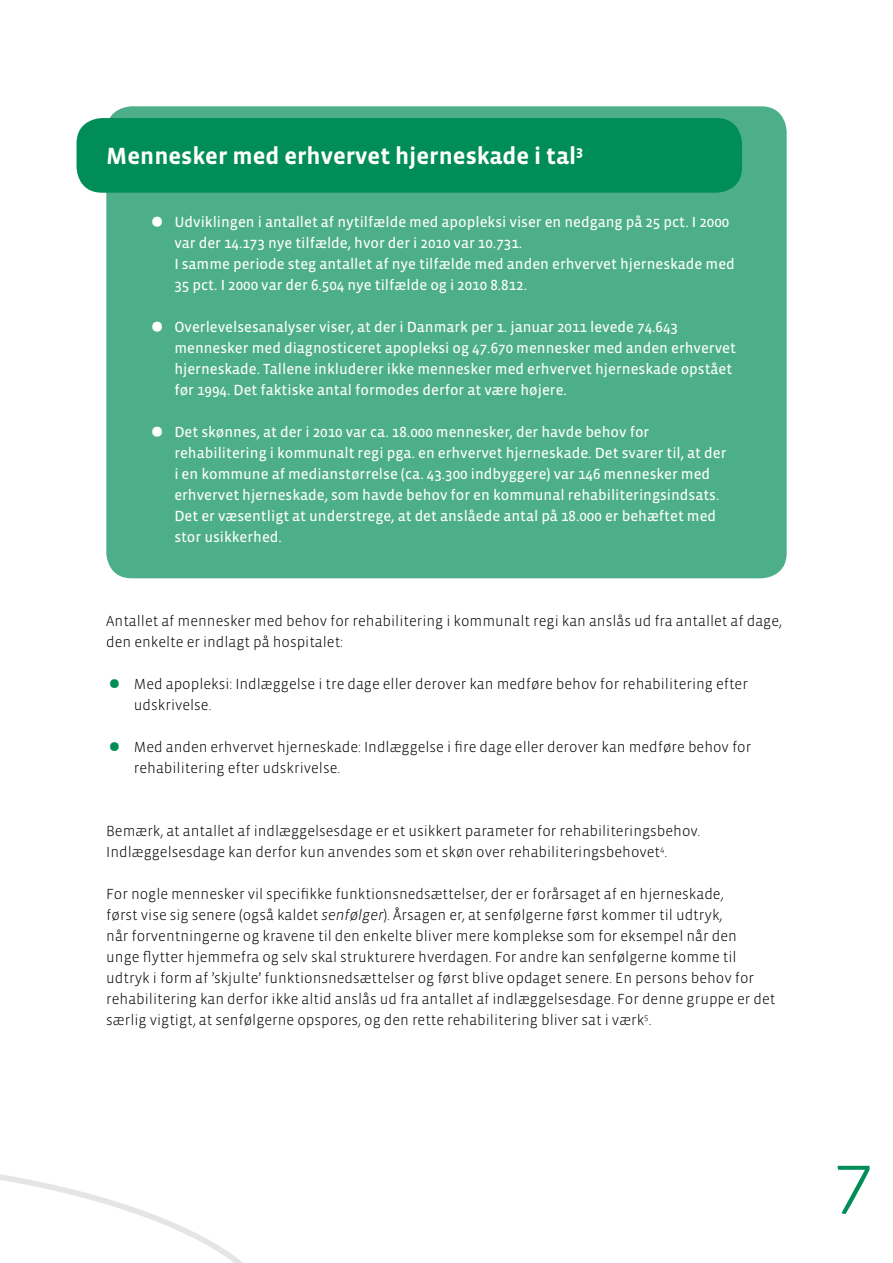
<style>
.page{position:relative;width:893px;height:1263px;background:#fff}
.page>*{position:absolute;margin:0;border:0;box-sizing:border-box;transform-origin:0 0}
.t1{font:300 87px "Vista Sans OT";color:#008d58}
.h2_overskrift{font:700 24px "Vista Sans OT";color:#fff}
.brød{font:300 15px/21px "Vista Sans OT";color:#000}
.t2{font:15px/21px "Vista Sans OT";color:#fff}
.s1{font-size:48px}
.s2{font-size:48px;color:#008d58}
.s3{font-style:italic}
</style>
<div class="page">
<svg style="left:0;top:1174px;width:243px;height:89px"></svg>
<div style="left:106px;top:106px;width:681px;height:472px;background:#4daf8a;border-radius:26px"></div>
<div style="left:77px;top:118px;width:665px;height:75px;background:#008d58;border-radius:26px"></div>
<h2 class="h2_overskrift" style="left:106px;top:144px;width:478px">Mennesker med erhvervet hjerneskade i tal<sup>3</sup></h2>
<p class="t2" style="left:174px;top:212px;width:562px;text-indent:-26px"><span class="s1">•</span> Udviklingen i antallet af nytilfælde med apopleksi viser en nedgang på 25 pct. I 2000 var der 14.173 nye tilfælde, hvor der i 2010 var 10.731.<br>I samme periode steg antallet af nye tilfælde med anden erhvervet hjerneskade med 35 pct. I 2000 var der 6.504 nye tilfælde og i 2010 8.812.</p>
<p class="t2" style="left:174px;top:317px;width:563px;text-indent:-26px"><span class="s1">•</span> Overlevelsesanalyser viser, at der i Danmark per 1. januar 2011 levede 74.643 mennesker med diagnosticeret apopleksi og 47.670 mennesker med anden erhvervet hjerneskade. Tallene inkluderer ikke mennesker med erhvervet hjerneskade opstået før 1994. Det faktiske antal formodes derfor at være højere.</p>
<p class="t2" style="left:174px;top:422px;width:554px;text-indent:-26px"><span class="s1">•</span> Det skønnes, at der i 2010 var ca. 18.000 mennesker, der havde behov for rehabilitering i kommunalt regi pga. en erhvervet hjerneskade. Det svarer til, at der i en kommune af medianstørrelse (ca. 43.300 indbyggere) var 146 mennesker med erhvervet hjerneskade, som havde behov for en kommunal rehabiliteringsindsats.<br>Det er væsentligt at understrege, at det anslåede antal på 18.000 er behæftet med stor usikkerhed.</p>
<p class="brød" style="left:106px;top:611px;width:677px">Antallet af mennesker med behov for rehabilitering i kommunalt regi kan anslås ud fra antallet af dage, den enkelte er indlagt på hospitalet:</p>
<p class="brød" style="left:134px;top:674px;width:615px;text-indent:-28px"><span class="s2">•</span> Med apopleksi: Indlæggelse i tre dage eller derover kan medføre behov for rehabilitering efter udskrivelse.</p>
<p class="brød" style="left:134px;top:737px;width:619px;text-indent:-28px"><span class="s2">•</span> Med anden erhvervet hjerneskade: Indlæggelse i fire dage eller derover kan medføre behov for rehabilitering efter udskrivelse.</p>
<p class="brød" style="left:106px;top:821px;width:595px">Bemærk, at antallet af indlæggelsesdage er et usikkert parameter for rehabiliteringsbehov.<br>Indlæggelsesdage kan derfor kun anvendes som et skøn over rehabiliteringsbehovet<sup>4</sup>.</p>
<p class="brød" style="left:106px;top:884px;width:670px">For nogle mennesker vil specifikke funktionsnedsættelser, der er forårsaget af en hjerneskade,<br>først vise sig senere (også kaldet <span class="s3">senfølger</span>). Årsagen er, at senfølgerne først kommer til udtryk,<br>når forventningerne og kravene til den enkelte bliver mere komplekse som for eksempel når den<br>unge flytter hjemmefra og selv skal strukturere hverdagen. For andre kan senfølgerne komme til udtryk i form af ’skjulte’ funktionsnedsættelser og først blive opdaget senere. En persons behov for rehabilitering kan derfor ikke altid anslås ud fra antallet af indlæggelsesdage. For denne gruppe er det særlig vigtigt, at senfølgerne opspores, og den rette rehabilitering bliver sat i værk<sup>5</sup>.</p>
<h1 class="t1" style="left:832px;top:1139px;width:45px">7</h1>
</div>
